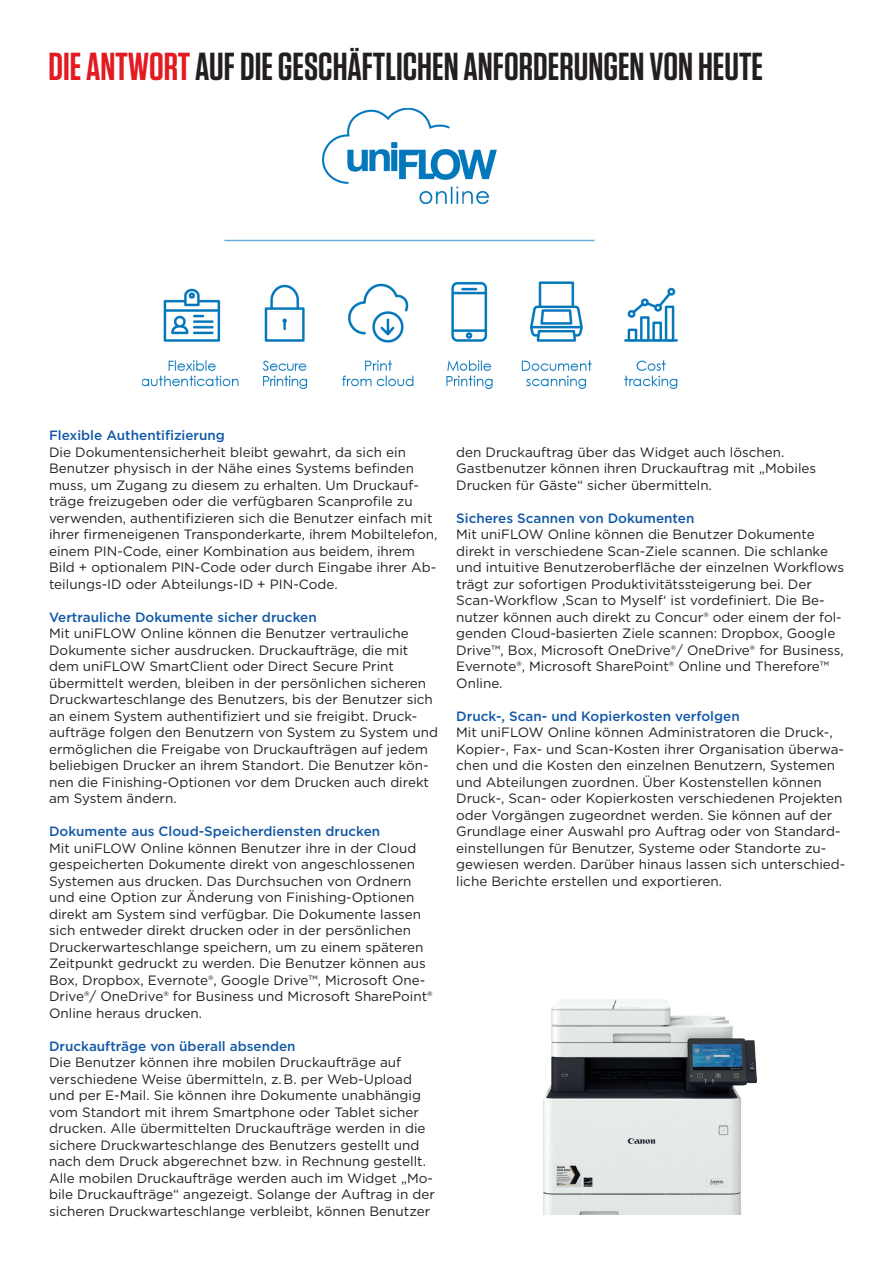
<style>
.page{position:relative;width:893px;height:1263px;background:#fff}
.page>*{position:absolute;margin:0;border:0;box-sizing:border-box;transform-origin:0 0}
.t1{font:600 39px "Tungsten";color:#231f20}
.t2{font:13.5px/16.5px "Gotham";color:#231f20}
.t3{font:500 13.5px "Gotham";color:#1359a7}
.s1{color:#e21a21}
</style>
<div class="page">
<img style="left:142px;top:109px;width:536px;height:280px">
<img style="left:543px;top:999px;width:214px;height:216px">
<h1 class="t1" style="left:48px;top:46px;width:716px"><span class="s1">DIE ANTWORT</span> AUF DIE GESCHÄFTLICHEN ANFORDERUNGEN VON HEUTE</h1>
<p class="t3" style="left:49px;top:427px;width:177px">Flexible Authentifizierung</p>
<p class="t2" style="left:49px;top:443px;width:390px">Die Dokumentensicherheit bleibt gewahrt, da sich ein Benutzer physisch in der Nähe eines Systems befinden muss, um Zugang zu diesem zu erhalten. Um Druckauf&shy;träge freizugeben oder die verfügbaren Scanprofile zu verwenden, authentifizieren sich die Benutzer einfach mit ihrer firmeneigenen Transponderkarte, ihrem Mobiltelefon, einem PIN-Code, einer Kombination aus beidem, ihrem Bild + optionalem PIN-Code oder durch Eingabe ihrer Ab&shy;teilungs-ID oder Abteilungs-ID + PIN-Code.</p>
<p class="t3" style="left:49px;top:608px;width:269px">Vertrauliche Dokumente sicher drucken</p>
<p class="t2" style="left:49px;top:625px;width:390px">Mit uniFLOW Online können die Benutzer vertrauliche Dokumente sicher ausdrucken. Druckaufträge, die mit dem uniFLOW SmartClient oder Direct Secure Print übermittelt werden, bleiben in der persönlichen sicheren Druckwarteschlange des Benutzers, bis der Benutzer sich an einem System authentifiziert und sie freigibt. Druck&shy;aufträge folgen den Benutzern von System zu System und ermöglichen die Freigabe von Druckaufträgen auf jedem beliebigen Drucker an ihrem Standort. Die Benutzer kön&shy;nen die Finishing-Optionen vor dem Drucken auch direkt am System ändern.</p>
<p class="t3" style="left:49px;top:823px;width:333px">Dokumente aus Cloud-Speicherdiensten drucken</p>
<p class="t2" style="left:49px;top:839px;width:385px">Mit uniFLOW Online können Benutzer ihre in der Cloud gespeicherten Dokumente direkt von angeschlossenen Systemen aus drucken. Das Durchsuchen von Ordnern und eine Option zur Änderung von Finishing-Optionen direkt am System sind verfügbar. Die Dokumente lassen sich entweder direkt drucken oder in der persönlichen Druckerwarteschlange speichern, um zu einem späteren Zeitpunkt gedruckt zu werden. Die Benutzer können aus Box, Dropbox, Evernote®, Google Drive™, Microsoft One-Drive®/ OneDrive® for Business und Microsoft SharePoint® Online heraus drucken.</p>
<p class="t3" style="left:49px;top:1037px;width:248px">Druckaufträge von überall absenden</p>
<p class="t2" style="left:49px;top:1054px;width:387px">Die Benutzer können ihre mobilen Druckaufträge auf verschiedene Weise übermitteln, z. B. per Web-Upload und per E-Mail. Sie können ihre Dokumente unabhängig vom Standort mit ihrem Smartphone oder Tablet sicher drucken. Alle übermittelten Druckaufträge werden in die sichere Druckwarteschlange des Benutzers gestellt und nach dem Druck abgerechnet bzw. in Rechnung gestellt.<br>Alle mobilen Druckaufträge werden auch im Widget „Mo&shy;bile Druckaufträge“ angezeigt. Solange der Auftrag in der sicheren Druckwarteschlange verbleibt, können Benutzer</p>
<p class="t2" style="left:456px;top:443px;width:362px">den Druckauftrag über das Widget auch löschen.<br>Gastbenutzer können ihren Druckauftrag mit „Mobiles<br>Drucken für Gäste“ sicher übermitteln.</p>
<p class="t3" style="left:456px;top:509px;width:240px">Sicheres Scannen von Dokumenten</p>
<p class="t2" style="left:456px;top:526px;width:390px">Mit uniFLOW Online können die Benutzer Dokumente direkt in verschiedene Scan-Ziele scannen. Die schlanke und intuitive Benutzeroberfläche der einzelnen Workflows trägt zur sofortigen Produktivitätssteigerung bei. Der Scan-Workflow ‚Scan to Myself‘ ist vordefiniert. Die Be&shy;nutzer können auch direkt zu Concur® oder einem der fol&shy;genden Cloud-basierten Ziele scannen: Dropbox, Google Drive™, Box, Microsoft OneDrive®/ OneDrive® for Business, Evernote®, Microsoft SharePoint® Online und Therefore™ Online.</p>
<p class="t3" style="left:456px;top:707px;width:285px">Druck-, Scan- und Kopierkosten verfolgen</p>
<p class="t2" style="left:456px;top:724px;width:391px">Mit uniFLOW Online können Administratoren die Druck-, Kopier-, Fax- und Scan-Kosten ihrer Organisation überwa&shy;chen und die Kosten den einzelnen Benutzern, Systemen und Abteilungen zuordnen. Über Kostenstellen können Druck-, Scan- oder Kopierkosten verschiedenen Projekten oder Vorgängen zugeordnet werden. Sie können auf der Grundlage einer Auswahl pro Auftrag oder von Standard&shy;einstellungen für Benutzer, Systeme oder Standorte zu&shy;gewiesen werden. Darüber hinaus lassen sich unterschied&shy;liche Berichte erstellen und exportieren.</p>
</div>
